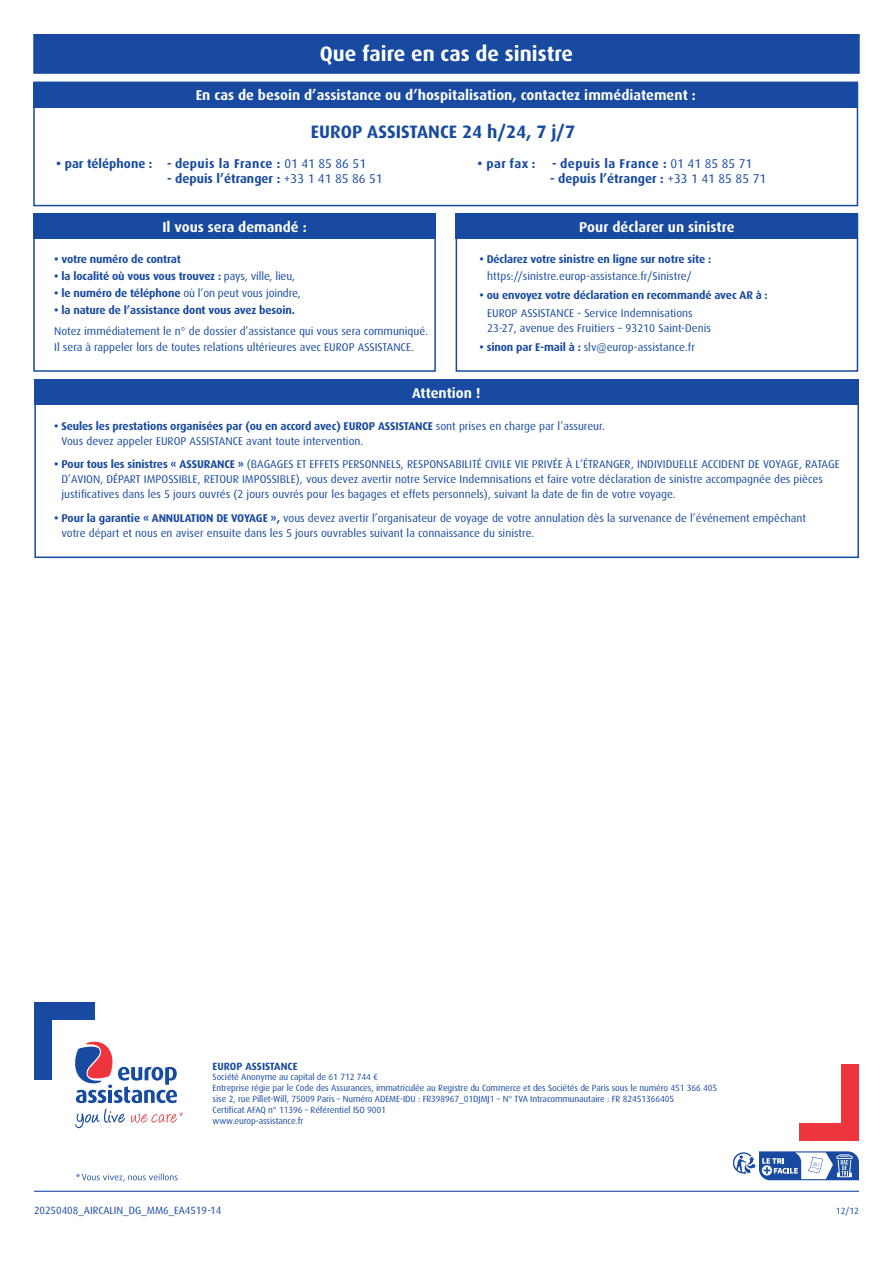
<style>
.page{position:relative;width:893px;height:1263px;background:#fff}
.page>*{position:absolute;margin:0;border:0;box-sizing:border-box;transform-origin:0 0}
.t1{font:700 21px "Dax Pro";color:#fff}
.t2{font:700 18px "Dax Pro";color:#174aa0}
.TEXTE_COURANT{font:700 14.25px "Dax Pro";color:#fff}
.t3{font:700 12.75px "Dax Pro";color:#174aa0}
.t4{font:700 12.75px "Dax Pro";letter-spacing:.035em;color:#174aa0}
.t5{font:11.25px/15px "Dax Pro";color:#174aa0}
.t6{font:700 11.25px "Dax Pro";letter-spacing:-.01em;color:#174aa0}
.t7{font:10.5px "Dax Pro";color:#174aa0}
.t8{font:700 10.5px "Dax Pro";color:#174aa0}
.t9{font:9px/10.8px "Dax Pro";letter-spacing:-.01em;color:#174aa0}
.s1{font-weight:400}
.s2{font-weight:700}
</style>
<div class="page">
<div style="left:34px;top:1003px;width:17px;height:77px;background:#174aa0"></div>
<div style="left:34px;top:1002px;width:60px;height:18px;background:#174aa0"></div>
<div style="left:842px;top:1064px;width:17px;height:77px;background:#ee343d"></div>
<div style="left:799px;top:1124px;width:60px;height:17px;background:#ee343d"></div>
<svg style="left:75px;top:1041px;width:108px;height:87px"></svg>
<svg style="left:76px;top:1173px;width:102px;height:9px"></svg>
<hr style="left:34px;top:1191px;width:825px;height:1px;background:#174aa0">
<svg style="left:733px;top:1151px;width:126px;height:29px"></svg>
<div style="left:34px;top:388px;width:825px;height:170px;border:2px solid #174aa0"></div>
<div style="left:34px;top:35px;width:825px;height:38px;background:#174aa0"></div>
<div style="left:33px;top:34px;width:827px;height:40px;border:2px solid #174aa0"></div>
<div style="left:33px;top:214px;width:403px;height:158px;border:2px solid #174aa0"></div>
<div style="left:33px;top:214px;width:403px;height:25px;background:#174aa0"></div>
<div style="left:456px;top:214px;width:402px;height:158px;border:2px solid #174aa0"></div>
<div style="left:456px;top:214px;width:402px;height:25px;background:#174aa0"></div>
<div style="left:33px;top:82px;width:825px;height:124px;border:2px solid #174aa0"></div>
<div style="left:33px;top:82px;width:825px;height:25px;background:#174aa0"></div>
<div style="left:34px;top:379px;width:824px;height:26px;background:#174aa0"></div>
<p class="t1" style="left:320px;top:40px;width:255px">Que faire en cas de sinistre</p>
<p class="TEXTE_COURANT" style="left:196px;top:86px;width:501px">En cas de besoin d’assistance ou d’hospitalisation, contactez immédiatement :</p>
<p class="t2" style="left:311px;top:120px;width:266px">EUROP ASSISTANCE 24 h/24, 7 j/7</p>
<p class="t3" style="left:56px;top:155px;width:311px">• par téléphone : - depuis la France : <span class="s1">01 41 85 86 51</span></p>
<p class="t3" style="left:167px;top:170px;width:217px">- depuis l’étranger : <span class="s1">+33 1 41 85 86 51</span></p>
<p class="t3" style="left:477px;top:155px;width:59px">• par fax :</p>
<p class="t4" style="left:552px;top:155px;width:202px">- depuis la France : <span class="s1">01 41 85 85 71</span></p>
<p class="t3" style="left:550px;top:170px;width:217px">- depuis l’étranger : <span class="s1">+33 1 41 85 85 71</span></p>
<p class="TEXTE_COURANT" style="left:162px;top:218px;width:146px">Il vous sera demandé :</p>
<p class="t6" style="left:54px;top:252px;width:128px">• votre numéro de contrat</p>
<p class="t6" style="left:54px;top:269px;width:242px">• la localité où vous vous trouvez : <span class="s1">pays, ville, lieu,</span></p>
<p class="t5" style="left:54px;top:285px;width:248px"><span class="s2">• le numéro de téléphone</span> où l’on peut vous joindre,</p>
<p class="t6" style="left:54px;top:302px;width:242px">• la nature de l’assistance dont vous avez besoin.</p>
<p class="t5" style="left:54px;top:322px;width:375px;line-height:16.8px">Notez immédiatement le n° de dossier d’assistance qui vous sera communiqué.<br>Il sera à rappeler lors de toutes relations ultérieures avec EUROP ASSISTANCE.</p>
<p class="TEXTE_COURANT" style="left:579px;top:218px;width:157px">Pour déclarer un sinistre</p>
<p class="t6" style="left:479px;top:252px;width:233px">• Déclarez votre sinistre en ligne sur notre site :</p>
<p class="t5" style="left:487px;top:268px;width:206px">https://sinistre.europ-assistance.fr/Sinistre/</p>
<p class="t6" style="left:479px;top:288px;width:290px">• ou envoyez votre déclaration en recommandé avec AR à :</p>
<p class="t5" style="left:487px;top:305px;width:225px">EUROP ASSISTANCE - Service Indemnisations<br>23-27, avenue des Fruitiers – 93210 Saint-Denis</p>
<p class="t5" style="left:479px;top:339px;width:217px"><span class="s2">• sinon par E-mail à :</span> slv@europ-assistance.fr</p>
<p class="TEXTE_COURANT" style="left:412px;top:383px;width:70px">Attention !</p>
<p class="t5" style="left:61px;top:418px;width:545px;text-indent:-7px"><span class="s2">• Seules les prestations organisées par (ou en accord avec) EUROP ASSISTANCE</span> sont prises en charge par l’assureur.<br>Vous devez appeler EUROP ASSISTANCE avant toute intervention.</p>
<p class="t5" style="left:61px;top:456px;width:780px;text-indent:-7px"><span class="s2">• Pour tous les sinistres « ASSURANCE »</span> (BAGAGES ET EFFETS PERSONNELS, RESPONSABILITÉ CIVILE VIE PRIVÉE À L’ÉTRANGER, INDIVIDUELLE ACCIDENT DE VOYAGE, RATAGE<br>D’AVION, DÉPART IMPOSSIBLE, RETOUR IMPOSSIBLE), vous devez avertir notre Service Indemnisations et faire votre déclaration de sinistre accompagnée des pièces justificatives dans les 5 jours ouvrés (2 jours ouvrés pour les bagages et effets personnels), suivant la date de fin de votre voyage.</p>
<p class="t5" style="left:61px;top:510px;width:746px;text-indent:-7px"><span class="s2">• Pour la garantie « ANNULATION DE VOYAGE »,</span> vous devez avertir l’organisateur de voyage de votre annulation dès la survenance de l’événement empêchant votre départ et nous en aviser ensuite dans les 5 jours ouvrables suivant la connaissance du sinistre.</p>
<p class="t8" style="left:213px;top:1059px;width:86px">EUROP ASSISTANCE</p>
<p class="t9" style="left:213px;top:1072px;width:506px">Société Anonyme au capital de 61 712 744 €<br>Entreprise régie par le Code des Assurances, immatriculée au Registre du Commerce et des Sociétés de Paris sous le numéro 451 366 405 sise 2, rue Pillet-Will, 75009 Paris – Numéro ADEME-IDU : FR398967_01DJMJ1 – N° TVA Intracommunautaire : FR 82451366405<br>Certificat AFAQ n° 11396 – Référentiel ISO 9001<br>www.europ-assistance.fr</p>
<p class="t7" style="left:34px;top:1204px;width:189px">20250408_AIRCALIN_DG_MM6_EA4519-14</p>
<p class="t9" style="left:836px;top:1205px;width:25px">12/12</p>
</div>
